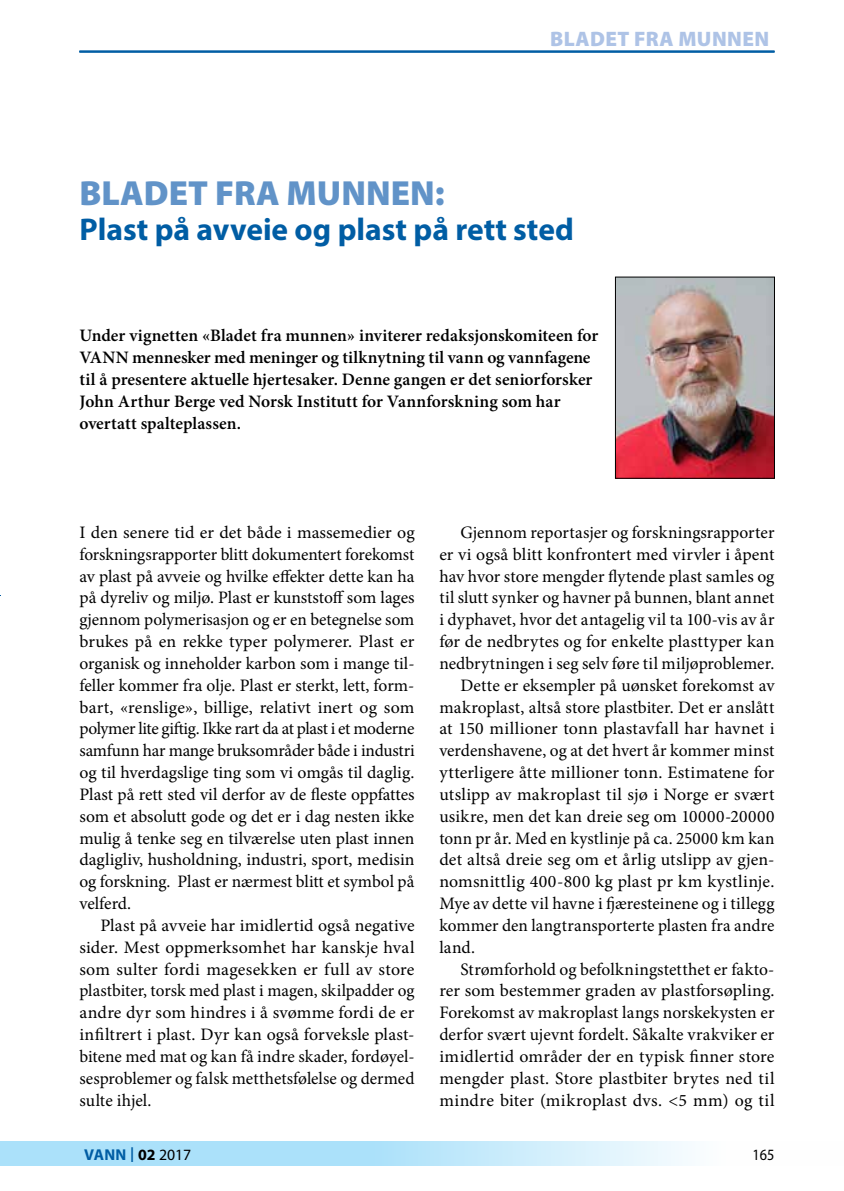
<style>
.page{position:relative;width:844px;height:1191px;background:#fff}
.page>*{position:absolute;margin:0;border:0;box-sizing:border-box;transform-origin:0 0}
.t1{font:900 35px "Myriad Pro";color:#6193c8}
.t2{font:700 31.5px "Myriad Pro";color:#005da4}
.t3{font:900 21px "Myriad Pro";letter-spacing:.02em;color:#aec3e6}
.t4{font:17.5px/21.9px "Minion Pro";letter-spacing:.005em;color:#000;text-align:justify}
.t5{font:600 17.5px/21.9px "Minion Pro";color:#000}
.t6{font:700 15.75px "Myriad Pro";letter-spacing:.01em;color:#005da4}
.t7{font:15.75px "Myriad Pro";color:#000;scale:.9 1}
.s1{font-weight:400;font-size:21.88px}
.s2{color:#000}
.s3{font-weight:400;color:#000}
</style>
<div class="page">
<svg style="left:1px;top:1141px;width:687px;height:25px;background:#bbe6fa"></svg>
<hr style="left:79px;top:51px;width:695px;height:1px;background:#005da4">
<svg style="left:0;top:1141px;width:1px;height:25px"></svg>
<img style="left:617px;top:279px;width:155px;height:198px">
<div style="left:615px;top:277px;width:159px;height:202px;border:1px solid #000"></div>
<p class="t3" style="left:550px;top:24px;width:220px">BLADET FRA MUNNEN</p>
<h1 class="t1" style="left:79px;top:170px;width:366px">BLADET FRA MUNNEN:</h1>
<h2 class="t2" style="left:79px;top:209px;width:495px">Plast på avveie og plast på rett sted</h2>
<p class="t5" style="left:79px;top:325px;width:520px">Under vignetten «Bladet fra munnen» inviterer redaksjonskomiteen for VANN mennesker med meninger og tilknytning til vann og vannfagene til å presentere aktuelle hjertesaker. Denne gangen er det seniorforsker John Arthur Berge ved Norsk Institutt for Vannforskning som har overtatt spalteplassen.</p>
<p class="t4" style="left:79px;top:521px;width:337px">I den senere tid er det både i massemedier og forskningsrapporter blitt dokumentert forekomst av plast på avveie og hvilke effekter dette kan ha på dyreliv og miljø. Plast er kunststoff som lages gjennom polymerisasjon og er en betegnelse som brukes på en rekke typer polymerer. Plast er organisk og inneholder karbon som i mange til&shy;feller kommer fra olje. Plast er sterkt, lett, form&shy;bart, «renslige», billige, relativt inert og som polymer lite giftig. Ikke rart da at plast i et moderne samfunn har mange bruksområder både i industri og til hverdagslige ting som vi omgås til daglig.<br>Plast på rett sted vil derfor av de fleste oppfattes som et absolutt gode og det er i dag nesten ikke mulig å tenke seg en tilværelse uten plast innen dagligliv, husholdning, industri, sport, medisin og forskning. Plast er nærmest blitt et symbol på velferd.</p>
<p class="t4" style="left:79px;top:914px;width:336px;text-indent:21px">Plast på avveie har imidlertid også negative sider. Mest oppmerksomhet har kanskje hval som sulter fordi magesekken er full av store plastbiter, torsk med plast i magen, skilpadder og andre dyr som hindres i å svømme fordi de er infiltrert i plast. Dyr kan også forveksle plast&shy;bitene med mat og kan få indre skader, fordøyel&shy;sesproblemer og falsk metthetsfølelse og dermed sulte ihjel.</p>
<p class="t6" style="left:84px;top:1144px;width:109px">VANN <span class="s1">I</span> <span class="s2">02</span> <span class="s3">2017</span></p>
<p class="t4" style="left:460px;top:521px;width:315px">Gjennom reportasjer og forskningsrapporter</p>
<p class="t4" style="left:439px;top:543px;width:336px">er vi også blitt konfrontert med virvler i åpent</p>
<p class="t4" style="left:439px;top:565px;width:336px">hav hvor store mengder flytende plast samles og</p>
<p class="t4" style="left:439px;top:587px;width:336px">til slutt synker og havner på bunnen, blant annet</p>
<p class="t4" style="left:439px;top:609px;width:336px">i dyphavet, hvor det antagelig vil ta 100-vis av år</p>
<p class="t4" style="left:439px;top:630px;width:336px">før de nedbrytes og for enkelte plasttyper kan</p>
<p class="t4" style="left:439px;top:652px;width:336px">nedbrytningen i seg selv føre til miljøproblemer.</p>
<p class="t4" style="left:460px;top:674px;width:315px">Dette er eksempler på uønsket forekomst av</p>
<p class="t4" style="left:439px;top:696px;width:336px">makroplast, altså store plastbiter. Det er anslått</p>
<p class="t4" style="left:439px;top:718px;width:336px">at 150 millioner tonn plastavfall har havnet i</p>
<p class="t4" style="left:439px;top:740px;width:336px">verdenshavene, og at det hvert år kommer minst</p>
<p class="t4" style="left:439px;top:761px;width:336px">ytterligere åtte millioner tonn. Estimatene for</p>
<p class="t4" style="left:439px;top:783px;width:336px">utslipp av makroplast til sjø i Norge er svært</p>
<p class="t4" style="left:439px;top:805px;width:336px">usikre, men det kan dreie seg om 10000-20000</p>
<p class="t4" style="left:439px;top:827px;width:336px">tonn pr år. Med en kystlinje på ca. 25000 km kan</p>
<p class="t4" style="left:439px;top:849px;width:336px">det altså dreie seg om et årlig utslipp av gjen-</p>
<p class="t4" style="left:439px;top:870px;width:336px">nomsnittlig 400-800 kg plast pr km kystlinje.</p>
<p class="t4" style="left:439px;top:892px;width:336px">Mye av dette vil havne i fjæresteinene og i tillegg</p>
<p class="t4" style="left:439px;top:914px;width:336px">kommer den langtransporterte plasten fra andre</p>
<p class="t4" style="left:439px;top:936px;width:37px">land.</p>
<p class="t4" style="left:460px;top:958px;width:315px">Strømforhold og befolkningstetthet er fakto-</p>
<p class="t4" style="left:439px;top:980px;width:336px">rer som bestemmer graden av plastforsøpling.</p>
<p class="t4" style="left:439px;top:1001px;width:336px">Forekomst av makroplast langs norskekysten er</p>
<p class="t4" style="left:439px;top:1023px;width:336px">derfor svært ujevnt fordelt. Såkalte vrakviker er</p>
<p class="t4" style="left:439px;top:1045px;width:336px">imidlertid områder der en typisk finner store</p>
<p class="t4" style="left:439px;top:1067px;width:336px">mengder plast. Store plastbiter brytes ned til</p>
<p class="t4" style="left:439px;top:1089px;width:336px">mindre biter (mikroplast dvs. &lt;5 mm) og til</p>
<p class="t7" style="left:752px;top:1145px;width:26px">165</p>
</div>
